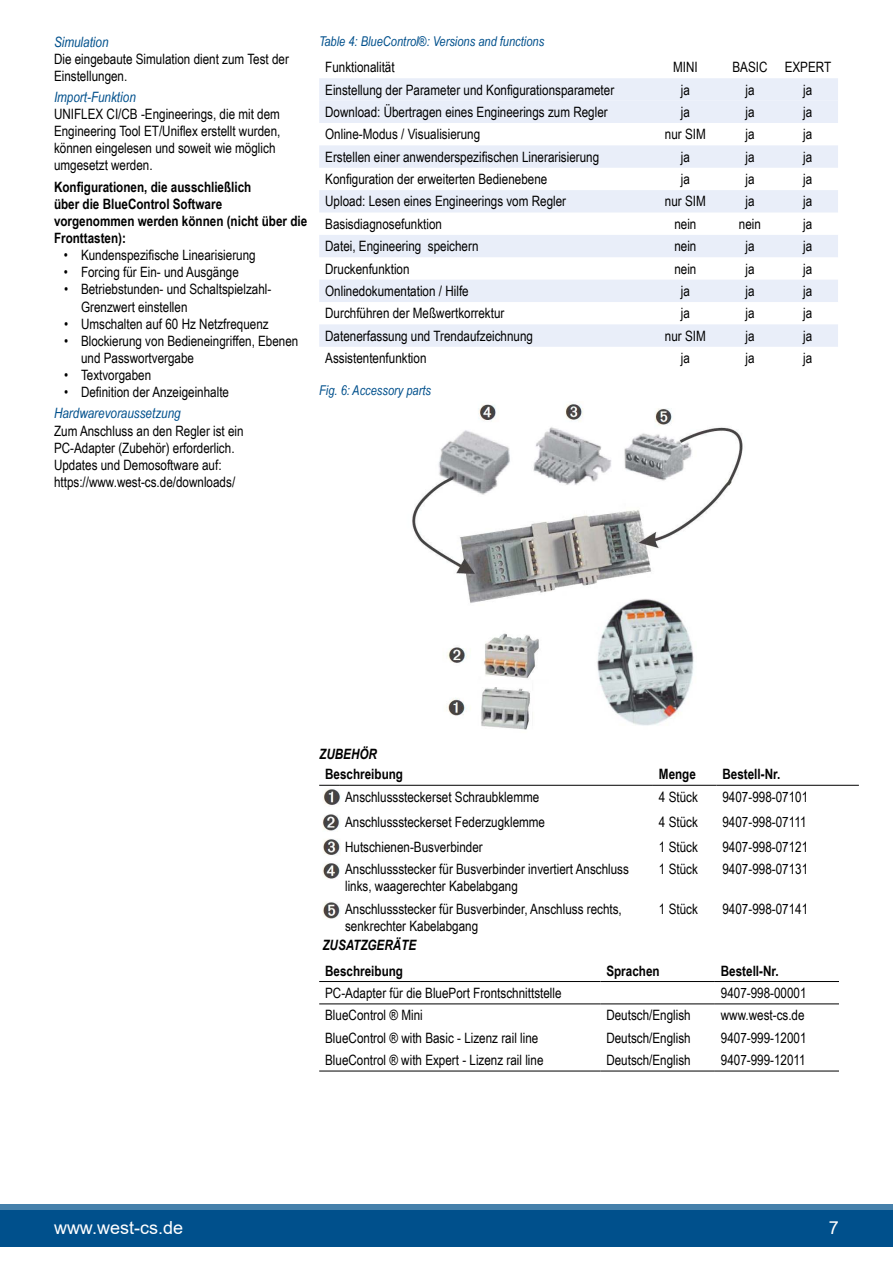
<style>
.page{position:relative;width:893px;height:1263px;background:#fff}
.page>*{position:absolute;margin:0;border:0;box-sizing:border-box;transform-origin:0 0}
.t1{font:18px "Arial";color:#fff}
.t2{font:14.25px/17.1px "Arial Narrow";color:#000}
.t3{font:700 14.25px/17.1px "Arial Narrow";color:#000}
.t4{font:italic 14.25px "Arial Narrow";color:#00508c}
.t5{font:italic 700 14.25px "Arial Narrow";color:#000}
.t6{font:italic 13.5px "Arial Narrow";color:#00508c}
</style>
<div class="page">
<svg style="left:0;top:1204px;width:893px;height:7px;background:#3b79a6"></svg>
<div style="left:0;top:1211px;width:893px;height:36px;background:#00508c"></div>
<div style="left:319px;top:78px;width:519px;height:23px;background:#e9eef9"></div>
<svg style="left:319px;top:101px;width:519px;height:246px;fill:#e9eef9"></svg>
<img style="left:412px;top:404px;width:331px;height:326px">
<hr style="left:319px;top:981px;width:281px;height:1px;background:#000">
<hr style="left:600px;top:981px;width:115px;height:1px;background:#000">
<hr style="left:715px;top:981px;width:124px;height:1px;background:#000">
<hr style="left:319px;top:1003px;width:281px;height:1px;background:#000">
<hr style="left:600px;top:1003px;width:115px;height:1px;background:#000">
<hr style="left:715px;top:1003px;width:124px;height:1px;background:#000">
<hr style="left:319px;top:1071px;width:281px;height:1px;background:#000">
<hr style="left:600px;top:1071px;width:115px;height:1px;background:#000">
<hr style="left:715px;top:1071px;width:124px;height:1px;background:#000">
<svg style="left:319px;top:785px;width:20px;height:1px"></svg>
<hr style="left:339px;top:785px;width:314px;height:1px;background:#000">
<hr style="left:653px;top:785px;width:63px;height:1px;background:#000">
<hr style="left:716px;top:785px;width:143px;height:1px;background:#000">
<img style="left:323px;top:789px;width:17px;height:16px">
<img style="left:323px;top:814px;width:17px;height:17px">
<img style="left:323px;top:839px;width:17px;height:16px">
<img style="left:322px;top:863px;width:18px;height:16px">
<img style="left:323px;top:902px;width:17px;height:17px">
<p class="t4" style="left:54px;top:32px;width:56px">Simulation</p>
<p class="t2" style="left:54px;top:50px;width:236px">Die eingebaute Simulation dient zum Test der<br>Einstellungen.</p>
<p class="t4" style="left:54px;top:87px;width:83px">Import-Funktion</p>
<p class="t2" style="left:54px;top:105px;width:228px">UNIFLEX CI/CB -Engineerings, die mit dem Engineering Tool ET/Uniflex erstellt wurden, können eingelesen und soweit wie möglich umgesetzt werden.</p>
<p class="t3" style="left:54px;top:178px;width:255px">Konfigurationen, die ausschließlich<br>über die BlueControl Software<br>vorgenommen werden können (nicht über die<br>Fronttasten):</p>
<p class="t2" style="left:64px;top:246px;width:193px">• Kundenspezifische Linearisierung</p>
<p class="t2" style="left:64px;top:263px;width:176px">• Forcing für Ein- und Ausgänge</p>
<p class="t2" style="left:81px;top:280px;width:192px;text-indent:-17px">• Betriebstunden- und Schaltspielzahl-<br>Grenzwert einstellen</p>
<p class="t2" style="left:64px;top:315px;width:206px">• Umschalten auf 60 Hz Netzfrequenz</p>
<p class="t2" style="left:81px;top:332px;width:219px;text-indent:-17px">• Blockierung von Bedieneingriffen, Ebenen und Passwortvergabe</p>
<p class="t2" style="left:64px;top:366px;width:89px">• Textvorgaben</p>
<p class="t2" style="left:64px;top:383px;width:167px">• Definition der Anzeigeinhalte</p>
<p class="t4" style="left:54px;top:403px;width:128px">Hardwarevoraussetzung</p>
<p class="t2" style="left:54px;top:421px;width:191px">Zum Anschluss an den Regler ist ein PC-Adapter (Zubehör) erforderlich.<br>Updates und Demosoftware auf: https://www.west-cs.de/downloads/</p>
<p class="t6" style="left:319px;top:32px;width:226px">Table 4: BlueControl®: Versions and functions</p>
<p class="t2" style="left:325px;top:58px;width:71px">Funktionalität</p>
<p class="t2" style="left:673px;top:58px;width:26px">MINI</p>
<p class="t2" style="left:732px;top:58px;width:100px">BASIC EXPERT</p>
<p class="t2" style="left:325px;top:81px;width:291px">Einstellung der Parameter und Konfigurationsparameter</p>
<p class="t2" style="left:681px;top:81px;width:11px">ja</p>
<p class="t2" style="left:745px;top:81px;width:11px">ja</p>
<p class="t2" style="left:803px;top:81px;width:11px">ja</p>
<p class="t2" style="left:325px;top:103px;width:284px">Download: Übertragen eines Engineerings zum Regler</p>
<p class="t2" style="left:681px;top:103px;width:11px">ja</p>
<p class="t2" style="left:745px;top:103px;width:11px">ja</p>
<p class="t2" style="left:803px;top:103px;width:11px">ja</p>
<p class="t2" style="left:325px;top:125px;width:157px">Online-Modus / Visualisierung</p>
<p class="t2" style="left:665px;top:125px;width:42px">nur SIM</p>
<p class="t2" style="left:745px;top:125px;width:11px">ja</p>
<p class="t2" style="left:803px;top:125px;width:11px">ja</p>
<p class="t2" style="left:325px;top:148px;width:276px">Erstellen einer anwenderspezifischen Linerarisierung</p>
<p class="t2" style="left:681px;top:148px;width:11px">ja</p>
<p class="t2" style="left:745px;top:148px;width:11px">ja</p>
<p class="t2" style="left:803px;top:148px;width:11px">ja</p>
<p class="t2" style="left:325px;top:170px;width:224px">Konfiguration der erweiterten Bedienebene</p>
<p class="t2" style="left:681px;top:170px;width:11px">ja</p>
<p class="t2" style="left:745px;top:170px;width:11px">ja</p>
<p class="t2" style="left:803px;top:170px;width:11px">ja</p>
<p class="t2" style="left:325px;top:192px;width:242px">Upload: Lesen eines Engineerings vom Regler</p>
<p class="t2" style="left:665px;top:192px;width:42px">nur SIM</p>
<p class="t2" style="left:745px;top:192px;width:11px">ja</p>
<p class="t2" style="left:803px;top:192px;width:11px">ja</p>
<p class="t2" style="left:325px;top:215px;width:118px">Basisdiagnosefunktion</p>
<p class="t2" style="left:674px;top:215px;width:24px">nein</p>
<p class="t2" style="left:739px;top:215px;width:24px">nein</p>
<p class="t2" style="left:803px;top:215px;width:11px">ja</p>
<p class="t2" style="left:325px;top:237px;width:155px">Datei, Engineering speichern</p>
<p class="t2" style="left:674px;top:237px;width:24px">nein</p>
<p class="t2" style="left:745px;top:237px;width:11px">ja</p>
<p class="t2" style="left:803px;top:237px;width:11px">ja</p>
<p class="t2" style="left:325px;top:259px;width:86px">Druckenfunktion</p>
<p class="t2" style="left:674px;top:259px;width:24px">nein</p>
<p class="t2" style="left:745px;top:259px;width:11px">ja</p>
<p class="t2" style="left:803px;top:259px;width:11px">ja</p>
<p class="t2" style="left:325px;top:282px;width:145px">Onlinedokumentation / Hilfe</p>
<p class="t2" style="left:681px;top:282px;width:11px">ja</p>
<p class="t2" style="left:745px;top:282px;width:11px">ja</p>
<p class="t2" style="left:803px;top:282px;width:11px">ja</p>
<p class="t2" style="left:325px;top:304px;width:181px">Durchführen der Meßwertkorrektur</p>
<p class="t2" style="left:681px;top:304px;width:11px">ja</p>
<p class="t2" style="left:745px;top:304px;width:11px">ja</p>
<p class="t2" style="left:803px;top:304px;width:11px">ja</p>
<p class="t2" style="left:325px;top:327px;width:209px">Datenerfassung und Trendaufzeichnung</p>
<p class="t2" style="left:665px;top:327px;width:42px">nur SIM</p>
<p class="t2" style="left:745px;top:327px;width:11px">ja</p>
<p class="t2" style="left:803px;top:327px;width:11px">ja</p>
<p class="t2" style="left:325px;top:349px;width:103px">Assistentenfunktion</p>
<p class="t2" style="left:681px;top:349px;width:11px">ja</p>
<p class="t2" style="left:745px;top:349px;width:11px">ja</p>
<p class="t2" style="left:803px;top:349px;width:11px">ja</p>
<p class="t6" style="left:319px;top:380px;width:113px">Fig. 6: Accessory parts</p>
<p class="t5" style="left:319px;top:743px;width:59px">ZUBEHÖR</p>
<p class="t3" style="left:325px;top:765px;width:79px">Beschreibung</p>
<p class="t3" style="left:659px;top:765px;width:39px">Menge</p>
<p class="t3" style="left:722px;top:765px;width:59px">Bestell-Nr.</p>
<p class="t2" style="left:345px;top:787px;width:196px">Anschlusssteckerset Schraubklemme</p>
<p class="t2" style="left:659px;top:787px;width:40px">4 Stück</p>
<p class="t2" style="left:722px;top:787px;width:87px">9407-998-07101</p>
<p class="t2" style="left:345px;top:813px;width:202px">Anschlusssteckerset Federzugklemme</p>
<p class="t2" style="left:659px;top:813px;width:40px">4 Stück</p>
<p class="t2" style="left:722px;top:813px;width:86px">9407-998-07111</p>
<p class="t2" style="left:345px;top:838px;width:139px">Hutschienen-Busverbinder</p>
<p class="t2" style="left:659px;top:838px;width:40px">1 Stück</p>
<p class="t2" style="left:722px;top:838px;width:87px">9407-998-07121</p>
<p class="t2" style="left:345px;top:860px;width:285px">Anschlussstecker für Busverbinder invertiert Anschluss links, waagerechter Kabelabgang</p>
<p class="t2" style="left:659px;top:860px;width:40px">1 Stück</p>
<p class="t2" style="left:722px;top:860px;width:87px">9407-998-07131</p>
<p class="t2" style="left:345px;top:900px;width:278px">Anschlussstecker für Busverbinder, Anschluss rechts, senkrechter Kabelabgang</p>
<p class="t2" style="left:659px;top:900px;width:40px">1 Stück</p>
<p class="t2" style="left:722px;top:900px;width:87px">9407-998-07141</p>
<p class="t5" style="left:322px;top:934px;width:95px">ZUSATZGERÄTE</p>
<p class="t3" style="left:325px;top:961px;width:79px">Beschreibung</p>
<p class="t3" style="left:606px;top:961px;width:55px">Sprachen</p>
<p class="t3" style="left:721px;top:961px;width:59px">Bestell-Nr.</p>
<p class="t2" style="left:325px;top:984px;width:238px">PC-Adapter für die BluePort Frontschnittstelle</p>
<p class="t2" style="left:721px;top:984px;width:87px">9407-998-00001</p>
<p class="t2" style="left:325px;top:1006px;width:99px">BlueControl ® Mini</p>
<p class="t2" style="left:606px;top:1006px;width:86px">Deutsch/English</p>
<p class="t2" style="left:721px;top:1006px;width:85px">www.west-cs.de</p>
<p class="t2" style="left:325px;top:1028px;width:215px">BlueControl ® with Basic - Lizenz rail line</p>
<p class="t2" style="left:606px;top:1028px;width:86px">Deutsch/English</p>
<p class="t2" style="left:721px;top:1028px;width:87px">9407-999-12001</p>
<p class="t2" style="left:325px;top:1051px;width:220px">BlueControl ® with Expert - Lizenz rail line</p>
<p class="t2" style="left:606px;top:1051px;width:86px">Deutsch/English</p>
<p class="t2" style="left:721px;top:1051px;width:86px">9407-999-12011</p>
<p class="t1" style="left:54px;top:1215px;width:131px">www.west-cs.de</p>
<p class="t1" style="left:829px;top:1215px;width:12px">7</p>
</div>
